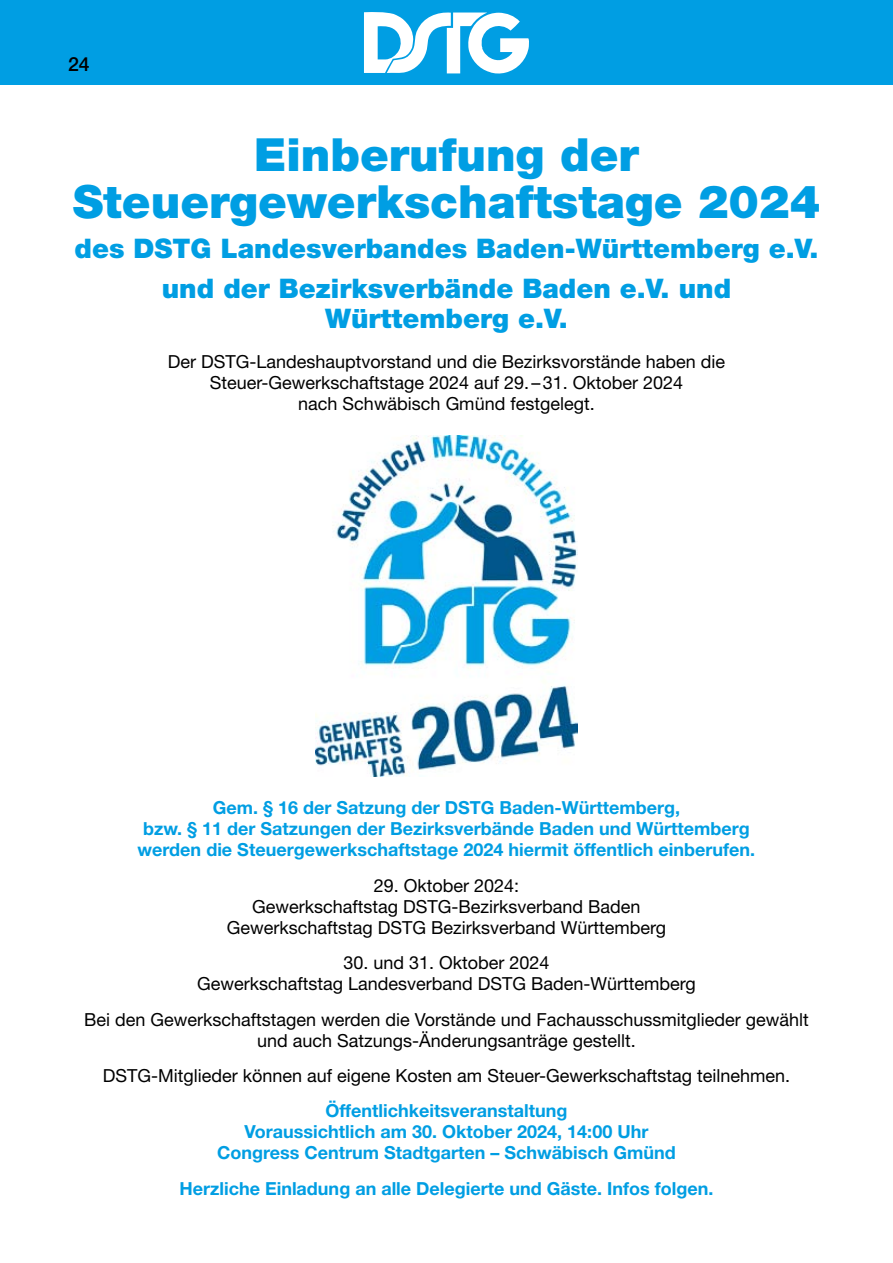
<style>
.page{position:relative;width:893px;height:1263px;background:#fff}
.page>*{position:absolute;margin:0;border:0;box-sizing:border-box;transform-origin:0 0}
.t1{font:900 45.75px/46.5px "Helvetica Neue";color:#009ee3;text-align:center}
.t2{font:900 27px/40.2px "Helvetica Neue";color:#009ee3;text-align:center}
.t3{font:500 19.5px "Helvetica Neue";color:#000}
.t4{font:18px/21px "Helvetica Neue";color:#000;text-align:center}
.t5{font:700 18px/21px "Helvetica Neue";color:#009ee3;text-align:center}
</style>
<div class="page">
<div style="left:0;top:0;width:893px;height:85px;background:#009ee3"></div>
<svg style="left:364px;top:12px;width:165px;height:62px"></svg>
<img style="left:315px;top:436px;width:263px;height:340px">
<p class="t3" style="left:68px;top:52px;width:23px">24</p>
<h1 class="t1" style="left:73px;top:131px;width:749px">Einberufung der<br>Steuergewerkschaftstage 2024</h1>
<h2 class="t2" style="left:75px;top:228px;width:745px">des DSTG Landesverbandes Baden-Württemberg e.V. und der Bezirksverbände Baden e.V. und</h2>
<h2 class="t2" style="left:325px;top:298px;width:244px">Württemberg e.V.</h2>
<p class="t4" style="left:168px;top:351px;width:559px">Der DSTG-Landeshauptvorstand und die Bezirksvorstände haben die<br>Steuer-Gewerkschaftstage 2024 auf 29. –31. Oktober 2024<br>nach Schwäbisch Gmünd festgelegt.</p>
<p class="t5" style="left:138px;top:797px;width:619px">Gem. § 16 der Satzung der DSTG Baden-Württemberg,<br>bzw. § 11 der Satzungen der Bezirksverbände Baden und Württemberg werden die Steuergewerkschaftstage 2024 hiermit öffentlich einberufen.</p>
<p class="t4" style="left:227px;top:874px;width:441px">29. Oktober 2024:<br>Gewerkschaftstag DSTG-Bezirksverband Baden<br>Gewerkschaftstag DSTG Bezirksverband Württemberg</p>
<p class="t4" style="left:197px;top:952px;width:500px">30. und 31. Oktober 2024<br>Gewerkschaftstag Landesverband DSTG Baden-Württemberg</p>
<p class="t4" style="left:84px;top:1008px;width:726px">Bei den Gewerkschaftstagen werden die Vorstände und Fachausschussmitglieder gewählt und auch Satzungs-Änderungsanträge gestellt.</p>
<p class="t4" style="left:103px;top:1065px;width:689px">DSTG-Mitglieder können auf eigene Kosten am Steuer-Gewerkschaftstag teilnehmen.</p>
<p class="t5" style="left:217px;top:1100px;width:460px">Öffentlichkeitsveranstaltung<br>Voraussichtlich am 30. Oktober 2024, 14:00 Uhr<br>Congress Centrum Stadtgarten – Schwäbisch Gmünd</p>
<p class="t5" style="left:179px;top:1177px;width:536px">Herzliche Einladung an alle Delegierte und Gäste. Infos folgen.</p>
</div>
